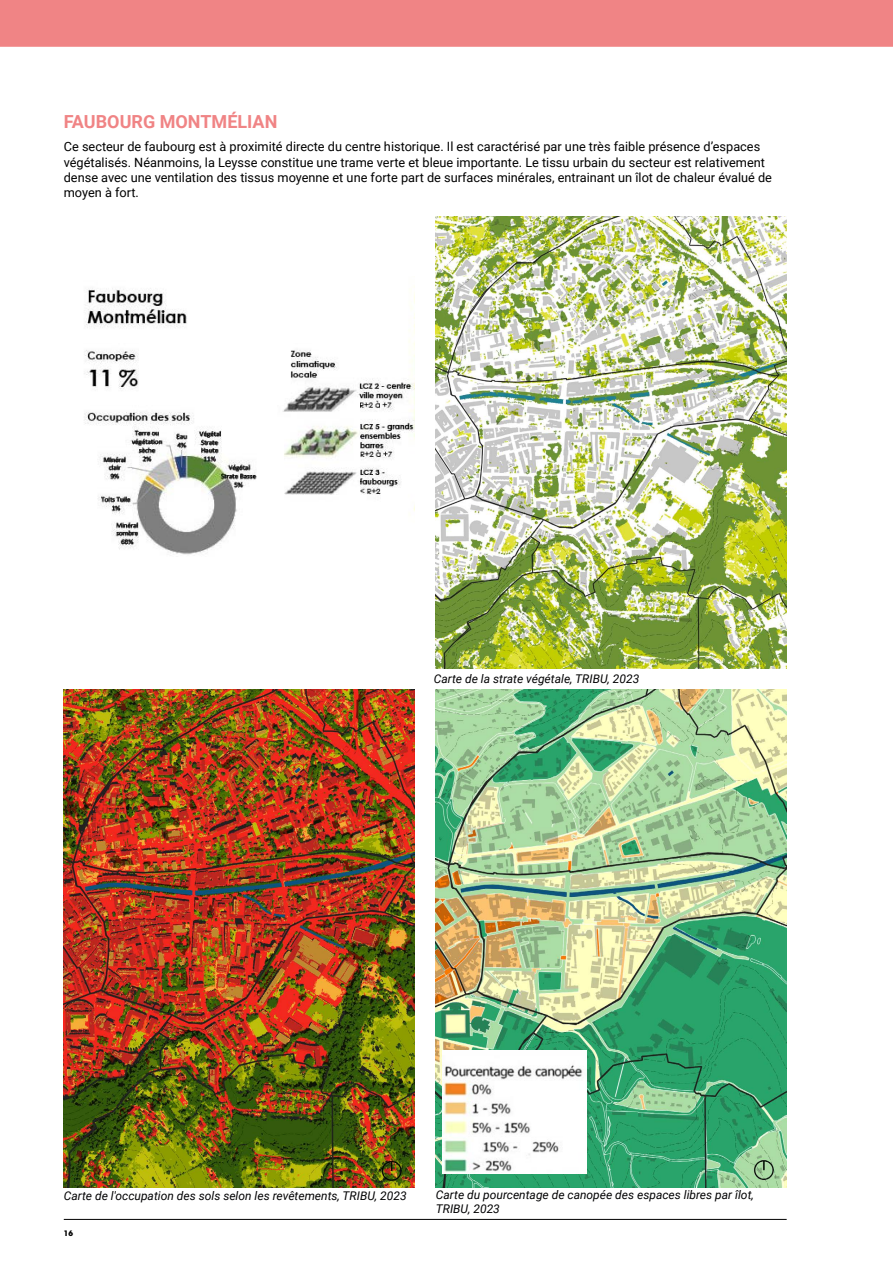
<style>
.page{position:relative;width:893px;height:1263px;background:#fff}
.page>*{position:absolute;margin:0;border:0;box-sizing:border-box;transform-origin:0 0}
.INTER_2{font:700 18px "Roboto";color:#f08485}
.INTER_2-2{font:12.75px/15.3px "Roboto";color:#000}
.INTER_2-3{font:italic 12px/14.4px "Roboto";color:#020203}
.t1{font:700 7.5px "ITC Avant Garde Std";color:#000}
</style>
<div class="page">
<div style="left:0;top:0;width:893px;height:47px;background:#f08485"></div>
<hr style="left:64px;top:1219px;width:723px;height:1px;background:#000">
<img style="left:64px;top:690px;width:351px;height:497px">
<img style="left:436px;top:216px;width:351px;height:453px">
<img style="left:84px;top:286px;width:331px;height:269px">
<img style="left:436px;top:690px;width:351px;height:497px">
<img style="left:443px;top:1050px;width:144px;height:124px">
<p class="INTER_2" style="left:64px;top:109px;width:215px">FAUBOURG MONTMÉLIAN</p>
<p class="INTER_2-2" style="left:64px;top:139px;width:710px">Ce secteur de faubourg est à proximité directe du centre historique. Il est caractérisé par une très faible présence d’espaces végétalisés. Néanmoins, la Leysse constitue une trame verte et bleue importante. Le tissu urbain du secteur est relativement dense avec une ventilation des tissus moyenne et une forte part de surfaces minérales, entrainant un îlot de chaleur évalué de moyen à fort.</p>
<p class="INTER_2-3" style="left:434px;top:671px;width:207px">Carte de la strate végétale, TRIBU, 2023</p>
<p class="INTER_2-3" style="left:64px;top:1188px;width:344px">Carte de l'occupation des sols selon les revêtements, TRIBU, 2023</p>
<p class="t1" style="left:64px;top:1228px;width:11px">16</p>
<p class="INTER_2-3" style="left:436px;top:1187px;width:319px">Carte du pourcentage de canopée des espaces libres par îlot,<br>TRIBU, 2023</p>
</div>
